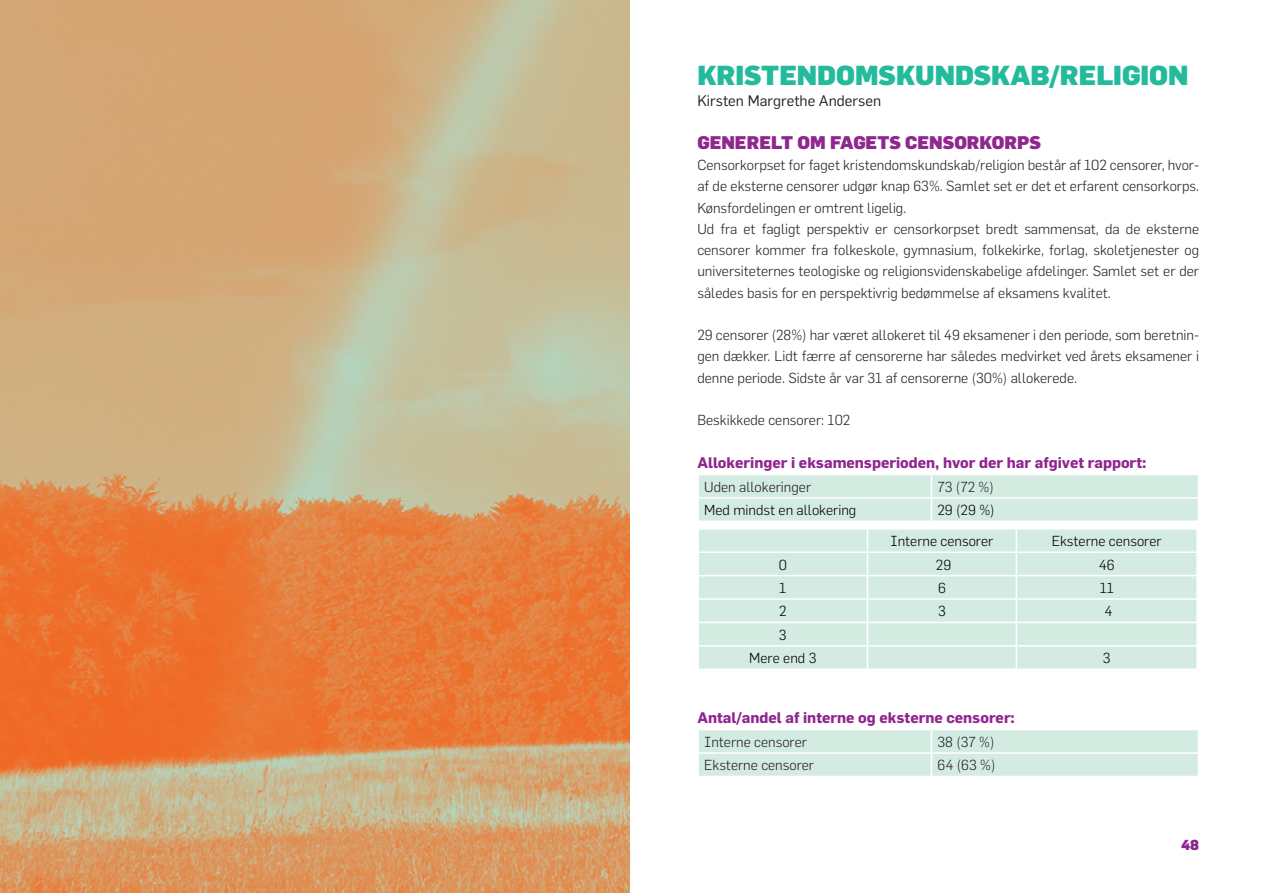
<style>
.page{position:relative;width:1263px;height:893px;background:#fff}
.page>*{position:absolute;margin:0;border:0;box-sizing:border-box;transform-origin:0 0}
.MR_1{font:900 27px "Flama";color:#24bb9d}
.MR_2{font:900 18px "Flama";color:#90268f}
.MR_3{font:700 15px "Flama";color:#90268f}
.Forfatter{font:15px "Flama";color:#231f20}
.Brød{font:300 14.25px/21.3px "Flama";color:#231f20;text-align:justify}
.Brødtekst1{font:300 14.25px "Flama";color:#000}
.Brødtekst1-2{font:300 14.25px "Flama";color:#231f20}
.t1{font:900 14.25px "Flama";color:#90268f}
</style>
<div class="page">
<svg style="left:698px;top:475px;width:500px;height:46px"></svg>
<div style="left:699px;top:530px;width:497px;height:21px;background:#d4ebe2"></div>
<div style="left:699px;top:553px;width:497px;height:115px;background:#d4ebe2"></div>
<hr style="left:697px;top:575px;width:170px;height:1px;background:#fff">
<hr style="left:1016px;top:575px;width:182px;height:1px;background:#fff">
<hr style="left:697px;top:598px;width:170px;height:2px;background:#fff">
<hr style="left:1016px;top:598px;width:182px;height:2px;background:#fff">
<hr style="left:697px;top:622px;width:170px;height:1px;background:#fff">
<hr style="left:1016px;top:622px;width:182px;height:1px;background:#fff">
<hr style="left:697px;top:645px;width:170px;height:2px;background:#fff">
<hr style="left:1016px;top:645px;width:182px;height:2px;background:#fff">
<hr style="left:867px;top:575px;width:149px;height:1px;background:#fff">
<hr style="left:867px;top:598px;width:149px;height:2px;background:#fff">
<hr style="left:867px;top:622px;width:149px;height:1px;background:#fff">
<hr style="left:867px;top:645px;width:149px;height:2px;background:#fff">
<svg style="left:867px;top:530px;width:1px;height:138px"></svg>
<svg style="left:1016px;top:530px;width:1px;height:138px"></svg>
<svg style="left:698px;top:730px;width:500px;height:46px"></svg>
<img style="left:0;top:0;width:629px;height:893px">
<p class="MR_1" style="left:697px;top:58px;width:493px">KRISTENDOMSKUNDSKAB/RELIGION</p>
<p class="Forfatter" style="left:697px;top:92px;width:185px">Kirsten Margrethe Andersen</p>
<p class="MR_2" style="left:697px;top:131px;width:345px">GENERELT OM FAGETS CENSORKORPS</p>
<p class="Brød" style="left:697px;top:154px;width:503px">Censorkorpset for faget kristendomskundskab/religion består af 102 censorer, hvor&shy;af de eksterne censorer udgør knap 63%. Samlet set er det et erfarent censorkorps.<br>Kønsfordelingen er omtrent ligelig.</p>
<p class="Brød" style="left:697px;top:218px;width:503px">Ud fra et fagligt perspektiv er censorkorpset bredt sammensat, da de eksterne censorer kommer fra folkeskole, gymnasium, folkekirke, forlag, skoletjenester og universiteternes teologiske og religionsvidenskabelige afdelinger. Samlet set er der således basis for en perspektivrig bedømmelse af eksamens kvalitet.</p>
<p class="Brød" style="left:697px;top:324px;width:503px">29 censorer (28%) har været allokeret til 49 eksamener i den periode, som beretnin&shy;gen dækker. Lidt færre af censorerne har således medvirket ved årets eksamener i denne periode. Sidste år var 31 af censorerne (30%) allokerede.</p>
<p class="Brød" style="left:697px;top:409px;width:154px">Beskikkede censorer: 102</p>
<p class="MR_3" style="left:697px;top:453px;width:451px">Allokeringer i eksamensperioden, hvor der har afgivet rapport:</p>
<p class="Brødtekst1-2" style="left:704px;top:478px;width:109px">Uden allokeringer</p>
<p class="Brødtekst1-2" style="left:937px;top:478px;width:58px">73 (72 %)</p>
<p class="Brødtekst1" style="left:704px;top:502px;width:154px">Med mindst en allokering</p>
<p class="Brødtekst1" style="left:937px;top:502px;width:59px">29 (29 %)</p>
<p class="Brødtekst1" style="left:890px;top:533px;width:104px">Interne censorer</p>
<p class="Brødtekst1" style="left:1052px;top:533px;width:112px">Eksterne censorer</p>
<p class="Brødtekst1" style="left:779px;top:556px;width:10px">0</p>
<p class="Brødtekst1" style="left:936px;top:556px;width:17px">29</p>
<p class="Brødtekst1" style="left:1099px;top:556px;width:18px">46</p>
<p class="Brødtekst1" style="left:779px;top:580px;width:9px">1</p>
<p class="Brødtekst1" style="left:938px;top:580px;width:9px">6</p>
<p class="Brødtekst1" style="left:1100px;top:580px;width:16px">11</p>
<p class="Brødtekst1" style="left:779px;top:603px;width:9px">2</p>
<p class="Brødtekst1" style="left:938px;top:603px;width:9px">3</p>
<p class="Brødtekst1" style="left:1104px;top:603px;width:10px">4</p>
<p class="Brødtekst1" style="left:779px;top:626px;width:9px">3</p>
<p class="Brødtekst1" style="left:749px;top:650px;width:69px">Mere end 3</p>
<p class="Brødtekst1" style="left:1103px;top:650px;width:9px">3</p>
<p class="MR_3" style="left:697px;top:708px;width:319px">Antal/andel af interne og eksterne censorer:</p>
<p class="Brødtekst1-2" style="left:704px;top:734px;width:104px">Interne censorer</p>
<p class="Brødtekst1-2" style="left:937px;top:734px;width:58px">38 (37 %)</p>
<p class="Brødtekst1-2" style="left:704px;top:757px;width:112px">Eksterne censorer</p>
<p class="Brødtekst1-2" style="left:937px;top:757px;width:59px">64 (63 %)</p>
<p class="t1" style="left:1181px;top:836px;width:19px">48</p>
</div>
